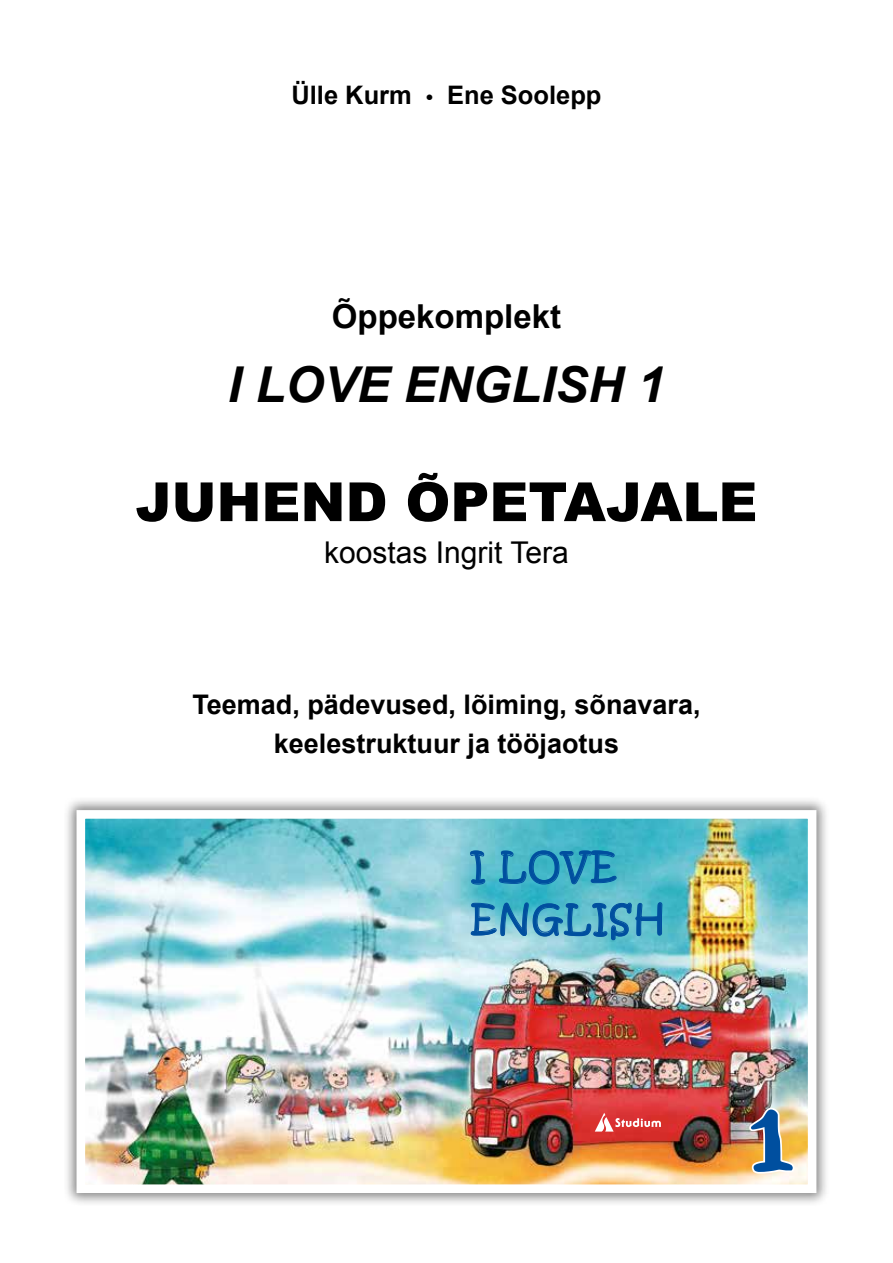
<style>
.page{position:relative;width:893px;height:1263px;background:#fff}
.page>*{position:absolute;margin:0;border:0;box-sizing:border-box;transform-origin:0 0}
.t1{font:900 54px "Arial";color:#000}
.t2{font:italic 700 49.5px "Arial";color:#000}
.t3{font:36.45px/52.2px "Kristen ITC";letter-spacing:.05em;color:#004f9f}
.t4{font:700 33px "Arial";color:#000}
.t5{font:30px "Arial";color:#000}
.t6{font:700 27px/39px "Arial";color:#000;text-align:center}
.t7{font:700 25.5px "Arial";color:#000}
.s1{font-size:19.5px}
</style>
<div class="page">
<div style="left:62px;top:796px;width:768px;height:411px;background:#000;opacity:.48"></div>
<img style="left:87px;top:820px;width:719px;height:363px">
<div style="left:77px;top:810px;width:739px;height:383px;border:9px solid #fff"></div>
<svg style="left:470px;top:850px;width:16px;height:35px"></svg>
<svg style="left:499px;top:850px;width:118px;height:35px;background:#3aa7c1"></svg>
<svg style="left:470px;top:902px;width:193px;height:39px;background:#61b4cb"></svg>
<img style="left:748px;top:1106px;width:47px;height:68px">
<svg style="left:595px;top:1113px;width:66px;height:18px"></svg>
<p class="t7" style="left:291px;top:78px;width:312px">Ülle Kurm <span class="s1">•</span> Ene Soolepp</p>
<p class="t4" style="left:332px;top:294px;width:231px">Õppekomplekt</p>
<h2 class="t2" style="left:228px;top:352px;width:439px">I LOVE ENGLISH 1</h2>
<h1 class="t1" style="left:135px;top:463px;width:623px">JUHEND ÕPETAJALE</h1>
<p class="t5" style="left:324px;top:532px;width:246px">koostas Ingrit Tera</p>
<p class="t6" style="left:192px;top:686px;width:510px">Teemad, pädevused, lõiming, sõnavara, keelestruktuur ja tööjaotus</p>
<h3 class="t3" style="left:471px;top:841px;width:196px">I LOVE<br>ENGLISH</h3>
</div>
